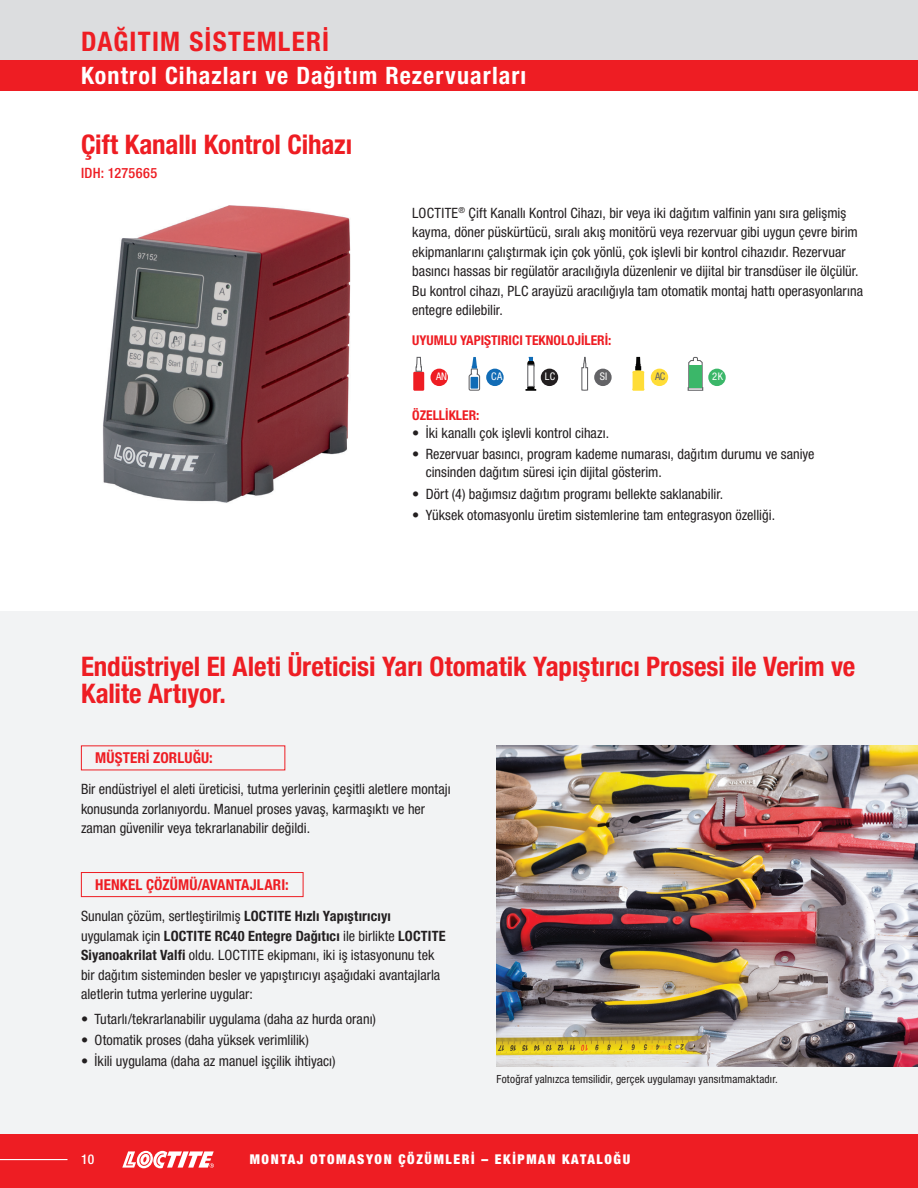
<style>
.page{position:relative;width:918px;height:1188px;background:#fff}
.page>*{position:absolute;margin:0;border:0;box-sizing:border-box;transform-origin:0 0}
.t1{font:700 condensed 27px/27px "Helvetica Neue LTW1 G";color:#ee1d23}
.t2{font:700 condensed 27px "Helvetica Neue LTW1 G";letter-spacing:.045em;color:#ee1d23}
.t3{font:700 condensed 24px "Helvetica Neue LTW1 G";letter-spacing:.045em;color:#fff}
.t4{font:700 condensed 15px "Helvetica Neue LTW1 G";letter-spacing:.01em;color:#ee1d23}
.t5{font:condensed 14.25px/19.5px "Helvetica Neue LTW1 G";letter-spacing:.005em;color:#231f20}
.t6{font:500 condensed 14.25px "Helvetica Neue LTW1 G";letter-spacing:.025em;color:#ee1d23}
.t7{font:700 condensed 13.5px "Helvetica Neue LTW1 G";color:#ee1d23}
.t8{font:900 condensed 13.5px "Helvetica Neue LTW1 G";letter-spacing:.12em;color:#fff}
.t9{font:500 condensed 13.5px "Helvetica Neue LTW1 G";color:#fff}
.t10{font:condensed 11.25px "Helvetica Neue LTW1 G";letter-spacing:.01em;color:#231f20}
.t11{font:condensed 10.5px "Helvetica Neue LTW1 G";letter-spacing:.03em;color:#fff}
.t12{font:condensed 10.5px "Helvetica Neue LTW1 G";color:#636366}
.s1{font-weight:700}
</style>
<div class="page">
<img style="left:103px;top:205px;width:248px;height:298px">
<div style="left:431px;top:369px;width:17px;height:17px;background:#ee1d23;border-radius:50%"></div>
<div style="left:413px;top:372px;width:11px;height:19px;background:#ee1d23"></div>
<svg style="left:415px;top:356px;width:8px;height:16px"></svg>
<div style="left:486px;top:369px;width:18px;height:17px;background:#116cb6;border-radius:50%"></div>
<svg style="left:468px;top:357px;width:13px;height:34px"></svg>
<div style="left:471px;top:377px;width:7px;height:12px;background:#116cb6"></div>
<div style="left:541px;top:369px;width:17px;height:17px;background:#231f20;border-radius:50%"></div>
<svg style="left:526px;top:386px;width:10px;height:5px"></svg>
<div style="left:527px;top:360px;width:7px;height:8px;background:#050504;border-radius:3px"></div>
<svg style="left:529px;top:357px;width:4px;height:4px"></svg>
<div style="left:528px;top:365px;width:6px;height:21px;background:#fff"></div>
<div style="left:527px;top:364px;width:7px;height:23px;border:1px solid #636366"></div>
<div style="left:594px;top:369px;width:18px;height:17px;background:#636366;border-radius:50%"></div>
<svg style="left:581px;top:356px;width:8px;height:35px"></svg>
<div style="left:651px;top:369px;width:17px;height:17px;background:#ffdd37;border-radius:50%"></div>
<svg style="left:632px;top:357px;width:12px;height:34px"></svg>
<div style="left:708px;top:369px;width:18px;height:17px;background:#3bb769;border-radius:50%"></div>
<div style="left:688px;top:387px;width:15px;height:4px;border:1px solid #636366"></div>
<svg style="left:688px;top:356px;width:15px;height:34px"></svg>
<div style="left:689px;top:365px;width:13px;height:22px;background:#3bb769"></div>
<div style="left:0;top:60px;width:918px;height:30px;background:#ee1d23"></div>
<div style="left:0;top:611px;width:918px;height:577px;background:#f2f3f4"></div>
<img style="left:497px;top:745px;width:421px;height:321px">
<div style="left:81px;top:872px;width:222px;height:25px;border:1px solid #ee1d23"></div>
<div style="left:0;top:0;width:918px;height:60px;background:#dcdddf"></div>
<div style="left:0;top:1134px;width:918px;height:54px;background:#ee1d23"></div>
<svg style="left:122px;top:1151px;width:92px;height:17px"></svg>
<hr style="left:0;top:1159px;width:68px;height:1px;background:#fff">
<h1 class="t2" style="left:81px;top:26px;width:247px">DAĞITIM SİSTEMLERİ</h1>
<h2 class="t3" style="left:81px;top:61px;width:447px">Kontrol Cihazları ve Dağıtım Rezervuarları</h2>
<h1 class="t1" style="left:81px;top:131px;width:273px">Çift Kanallı Kontrol Cihazı</h1>
<p class="t6" style="left:81px;top:164px;width:78px">IDH: 1275665</p>
<p class="t5" style="left:412px;top:203px;width:452px">LOCTITE<sup>®</sup> Çift Kanallı Kontrol Cihazı, bir veya iki dağıtım valfinin yanı sıra gelişmiş kayma, döner püskürtücü, sıralı akış monitörü veya rezervuar gibi uygun çevre birim ekipmanlarını çalıştırmak için çok yönlü, çok işlevli bir kontrol cihazıdır. Rezervuar basıncı hassas bir regülatör aracılığıyla düzenlenir ve dijital bir transdüser ile ölçülür.<br>Bu kontrol cihazı, PLC arayüzü aracılığıyla tam otomatik montaj hattı operasyonlarına entegre edilebilir.</p>
<p class="t7" style="left:412px;top:332px;width:201px">UYUMLU YAPIŞTIRICI TEKNOLOJILERI:</p>
<p class="t11" style="left:436px;top:370px;width:12px">AN</p>
<p class="t11" style="left:491px;top:370px;width:13px">CA</p>
<p class="t11" style="left:545px;top:370px;width:12px">LC</p>
<p class="t11" style="left:600px;top:370px;width:9px">SI</p>
<p class="t12" style="left:655px;top:370px;width:12px">AC</p>
<p class="t11" style="left:712px;top:370px;width:12px">2K</p>
<p class="t7" style="left:412px;top:407px;width:69px">ÖZELLIKLER:</p>
<p class="t5" style="left:412px;top:423px;width:198px">• İki kanallı çok işlevli kontrol cihazı.</p>
<p class="t5" style="left:426px;top:445px;width:390px;line-height:18px;text-indent:-13px">• Rezervuar basıncı, program kademe numarası, dağıtım durumu ve saniye cinsinden dağıtım süresi için dijital gösterim.</p>
<p class="t5" style="left:412px;top:484px;width:313px">• Dört (4) bağımsız dağıtım programı bellekte saklanabilir.</p>
<p class="t5" style="left:412px;top:505px;width:364px">• Yüksek otomasyonlu üretim sistemlerine tam entegrasyon özelliği.</p>
<h1 class="t1" style="left:81px;top:653px;width:776px">Endüstriyel El Aleti Üreticisi Yarı Otomatik Yapıştırıcı Prosesi ile Verim ve<br>Kalite Artıyor.</h1>
<p class="t4" style="left:95px;top:749px;width:119px">MÜŞTERI ZORLUĞU:</p>
<p class="t5" style="left:81px;top:780px;width:371px">Bir endüstriyel el aleti üreticisi, tutma yerlerinin çeşitli aletlere montajı konusunda zorlanıyordu. Manuel proses yavaş, karmaşıktı ve her zaman güvenilir veya tekrarlanabilir değildi.</p>
<p class="t4" style="left:95px;top:876px;width:195px">HENKEL ÇÖZÜMÜ/AVANTAJLARI:</p>
<p class="t5" style="left:81px;top:906px;width:366px">Sunulan çözüm, sertleştirilmiş <span class="s1">LOCTITE Hızlı Yapıştırıcıyı </span>uygulamak için <span class="s1">LOCTITE RC40 Entegre Dağıtıcı</span> ile birlikte <span class="s1">LOCTITE Siyanoakrilat Valfi</span> oldu. LOCTITE ekipmanı, iki iş istasyonunu tek bir dağıtım sisteminden besler ve yapıştırıcıyı aşağıdaki avantajlarla aletlerin tutma yerlerine uygular:</p>
<p class="t5" style="left:81px;top:1009px;width:296px">• Tutarlı/tekrarlanabilir uygulama (daha az hurda oranı)</p>
<p class="t5" style="left:81px;top:1030px;width:229px">• Otomatik proses (daha yüksek verimlilik)</p>
<p class="t5" style="left:81px;top:1052px;width:256px">• İkili uygulama (daha az manuel işçilik ihtiyacı)</p>
<p class="t10" style="left:497px;top:1072px;width:283px">Fotoğraf yalnızca temsilidir, gerçek uygulamayı yansıtmamaktadır.</p>
<p class="t9" style="left:81px;top:1151px;width:15px">10</p>
<p class="t8" style="left:250px;top:1151px;width:382px">MONTAJ OTOMASYON ÇÖZÜMLERİ – EKIPMAN KATALOĞU</p>
</div>
